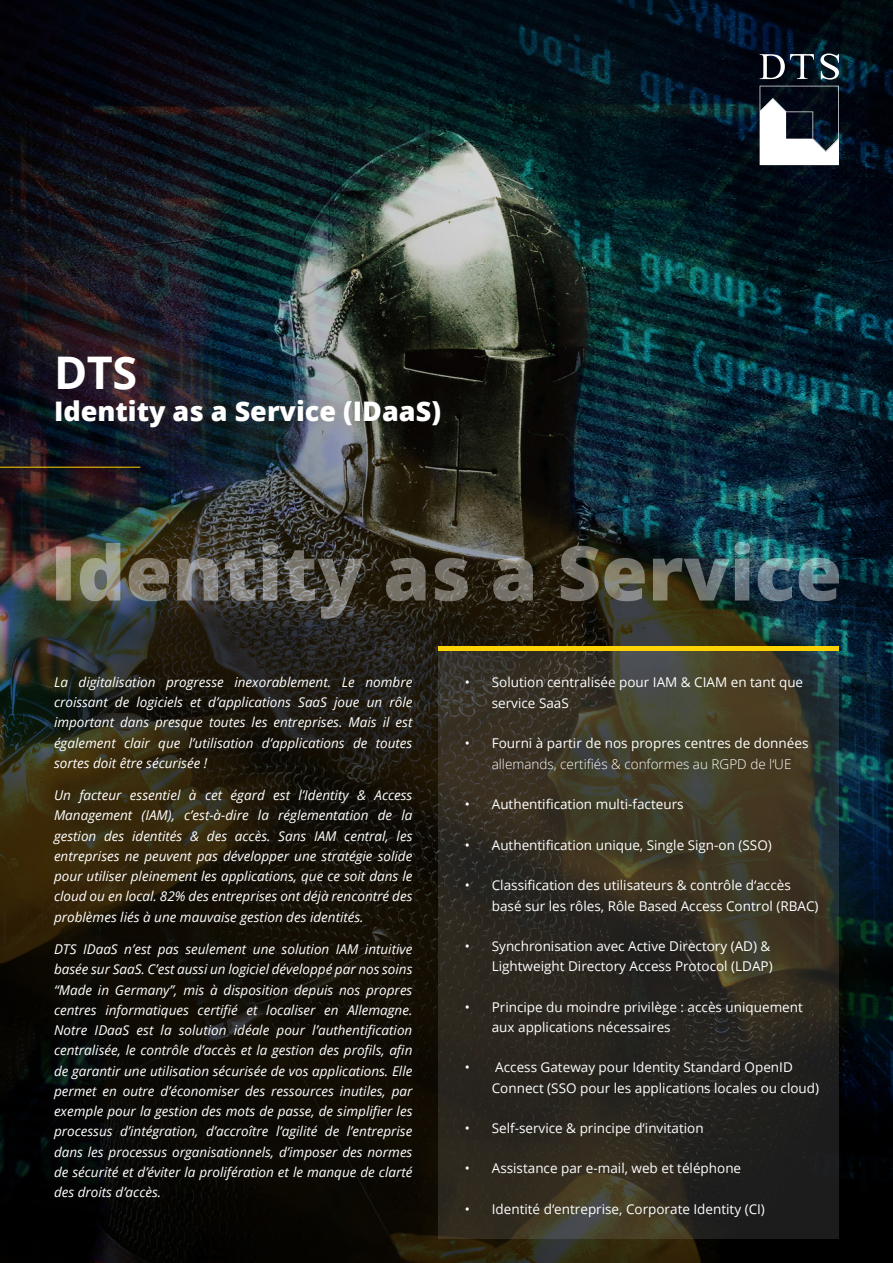
<style>
.page{position:relative;width:893px;height:1263px;background:#fff}
.page>*{position:absolute;margin:0;border:0;box-sizing:border-box;transform-origin:0 0}
.t1{font:700 45px "Open Sans";color:#fff}
.t2{font:800 27px "Open Sans";color:#fff}
.t3{font:italic 13.5px/20.2px "Open Sans";color:#fff;text-align:justify}
.t4{font:13.5px/20.2px "Open Sans";color:#fff}
.s1{font-weight:300}
</style>
<div class="page">
<img style="left:0;top:0;width:893px;height:1263px">
<img style="left:56px;top:542px;width:783px;height:77px">
<div style="left:42px;top:343px;width:411px;height:97px;background:#231f20;opacity:.3"></div>
<div style="left:28px;top:652px;width:409px;height:572px;background:#231f20;opacity:.75"></div>
<div style="left:445px;top:651px;width:399px;height:590px;background:#231f20;opacity:.75"></div>
<svg style="left:760px;top:54px;width:54px;height:25px"></svg>
<svg style="left:820px;top:53px;width:19px;height:27px"></svg>
<svg style="left:760px;top:86px;width:79px;height:79px"></svg>
<hr style="left:0;top:467px;width:140px;height:1px;background:#fed304">
<hr style="left:438px;top:647px;width:401px;height:4px;background:#fed304">
<p class="t1" style="left:54px;top:341px;width:85px">DTS</p>
<p class="t2" style="left:54px;top:390px;width:388px">Identity as a Service (IDaaS)</p>
<p class="t3" style="left:54px;top:671px;width:360px">La digitalisation progresse inexorablement. Le nombre croissant de logiciels et d’applications SaaS joue un rôle important dans presque toutes les entreprises. Mais il est également clair que l’utilisation d’applications de toutes sortes doit être sécurisée !</p>
<p class="t3" style="left:54px;top:785px;width:360px">Un facteur essentiel à cet égard est l’Identity &amp; Access Management (IAM), c’est-à-dire la réglementation de la gestion des identités &amp; des accès. Sans IAM central, les entreprises ne peuvent pas développer une stratégie solide pour utiliser pleinement les applications, que ce soit dans le cloud ou en local. 82% des entreprises ont déjà rencontré des problèmes liés à une mauvaise gestion des identités.</p>
<p class="t3" style="left:54px;top:938px;width:360px">DTS IDaaS n’est pas seulement une solution IAM intuitive basée sur SaaS. C’est aussi un logiciel développé par nos soins “Made in Germany”, mis à disposition depuis nos propres centres informatiques certifié et localiser en Allemagne.<br>Notre IDaaS est la solution idéale pour l’authentification centralisée, le contrôle d’accès et la gestion des profils, afin de garantir une utilisation sécurisée de vos applications. Elle permet en outre d’économiser des ressources inutiles, par exemple pour la gestion des mots de passe, de simplifier les processus d’intégration, d’accroître l’agilité de l’entreprise dans les processus organisationnels, d’imposer des normes de sécurité et d’éviter la prolifération et le manque de clarté des droits d’accès.</p>
<p class="t4" style="left:492px;top:672px;width:313px;text-indent:-27px">• Solution centralisée pour IAM &amp; CIAM en tant que service SaaS</p>
<p class="t4" style="left:492px;top:733px;width:318px;text-indent:-27px">• Fourni à partir de nos propres centres de données <span class="s1">allemands, certifiés &amp; conformes au RGPD de l‘UE</span></p>
<p class="t4" style="left:465px;top:794px;width:220px">• Authentification multi-facteurs</p>
<p class="t4" style="left:465px;top:835px;width:309px">• Authentification unique, Single Sign-on (SSO)</p>
<p class="t4" style="left:492px;top:875px;width:328px;text-indent:-27px">• Classification des utilisateurs &amp; contrôle d‘accès basé sur les rôles, Rôle Based Access Control (RBAC)</p>
<p class="t4" style="left:465px;top:936px;width:309px;text-align:right">• Synchronisation avec Active Directory (AD) &amp;<br>Lightweight Directory Access Protocol (LDAP)</p>
<p class="t4" style="left:492px;top:996px;width:313px;text-indent:-27px">• Principe du moindre privilège : accès uniquement aux applications nécessaires</p>
<p class="t4" style="left:492px;top:1057px;width:329px;text-indent:-27px">• Access Gateway pour Identity Standard OpenID<br>Connect (SSO pour les applications locales ou cloud)</p>
<p class="t4" style="left:465px;top:1117px;width:240px">• Self-service &amp; principe d‘invitation</p>
<p class="t4" style="left:465px;top:1158px;width:278px">• Assistance par e-mail, web et téléphone</p>
<p class="t4" style="left:465px;top:1198px;width:302px">• Identité d‘entreprise, Corporate Identity (CI)</p>
</div>
